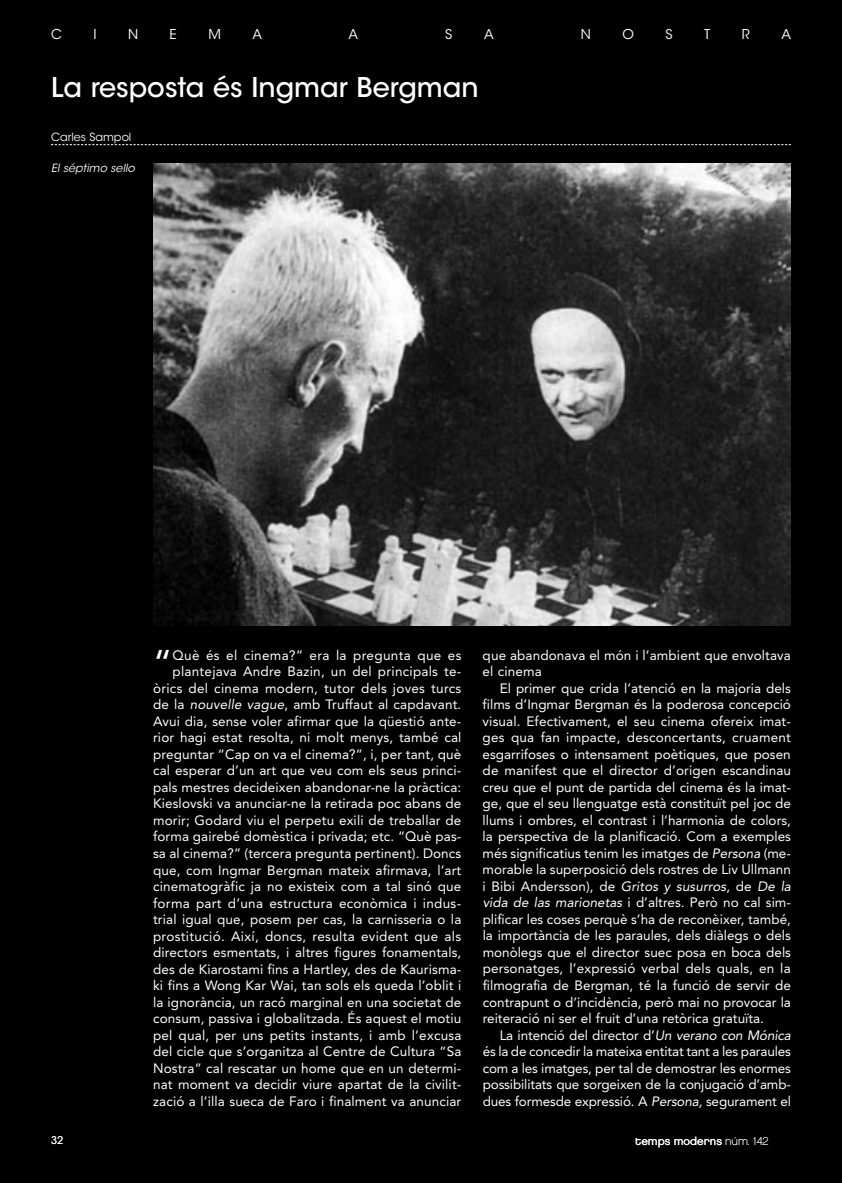
<style>
.page{position:relative;width:842px;height:1183px;background:#fff}
.page>*{position:absolute;margin:0;border:0;box-sizing:border-box;transform-origin:0 0}
.t1{font:36.75px "Avenir LT Std";color:#fff}
.t2{font:500 27px "ITC Avant Garde Std";color:#fff}
.t3{font:13.5px/16.5px "Avenir LT Std";letter-spacing:.01em;color:#fff;text-align:justify}
.t4{font:13.5px "ITC Avant Garde Std";color:#fff}
.t5{font:11.25px "Chalet London Nineteen Eighty";color:#fff}
.t6{font:italic 11.25px "ITC Avant Garde Std";color:#fff}
.t7{font:11.25px "ITC Avant Garde Std";color:#fff}
.t8{font:10.5px "ITC Avant Garde Std";color:#fff}
.s1{font-style:italic}
.s2{font-family:"Chalet Paris Nineteen Eighty"}
</style>
<div class="page">
<div style="left:0;top:0;width:842px;height:1182px;background:#000"></div>
<svg style="left:51px;top:144px;width:740px;height:1px"></svg>
<img style="left:153px;top:164px;width:638px;height:461px">
<p class="t4" style="left:51px;top:26px;width:12px">C</p>
<p class="t4" style="left:93px;top:26px;width:5px">I</p>
<p class="t4" style="left:128px;top:26px;width:12px">N</p>
<p class="t4" style="left:170px;top:26px;width:9px">E</p>
<p class="t4" style="left:208px;top:26px;width:14px">M</p>
<p class="t4" style="left:252px;top:26px;width:11px">A</p>
<p class="t4" style="left:348px;top:26px;width:11px">A</p>
<p class="t4" style="left:445px;top:26px;width:9px">S</p>
<p class="t4" style="left:484px;top:26px;width:11px">A</p>
<p class="t4" style="left:581px;top:26px;width:12px">N</p>
<p class="t4" style="left:622px;top:26px;width:13px">O</p>
<p class="t4" style="left:665px;top:26px;width:9px">S</p>
<p class="t4" style="left:704px;top:26px;width:8px">T</p>
<p class="t4" style="left:742px;top:26px;width:9px">R</p>
<p class="t4" style="left:781px;top:26px;width:11px">A</p>
<h2 class="t2" style="left:51px;top:70px;width:429px">La resposta és Ingmar Bergman</h2>
<p class="t7" style="left:51px;top:130px;width:82px">Carles Sampol</p>
<p class="t6" style="left:51px;top:161px;width:85px">El séptimo sello</p>
<p class="t3" style="left:153px;top:647px;width:310px;text-align:right">Què és el cinema?” era la pregunta que es plantejava Andre Bazin, un del principals te&shy;òrics del cinema modern, tutor dels joves turcs de la <span class="s1">nouvelle vague</span>, amb Truffaut al capdavant.<br>Avui dia, sense voler afirmar que la qüestió ante&shy;rior hagi estat resolta, ni molt menys, també cal preguntar “Cap on va el cinema?”, i, per tant, què cal esperar d’un art que veu com els seus princi&shy;pals mestres decideixen abandonar-ne la pràctica:<br>Kieslovski va anunciar-ne la retirada poc abans de morir; Godard viu el perpetu exili de treballar de forma gairebé domèstica i privada; etc. “Què pas&shy;sa al cinema?” (tercera pregunta pertinent). Doncs que, com Ingmar Bergman mateix afirmava, l’art cinematogràfic ja no existeix com a tal sinó que forma part d’una estructura econòmica i indus&shy;trial igual que, posem per cas, la carnisseria o la prostitució. Així, doncs, resulta evident que als directors esmentats, i altres figures fonamentals, des de Kiarostami fins a Hartley, des de Kaurisma&shy;ki fins a Wong Kar Wai, tan sols els queda l’oblit i la ignorància, un racó marginal en una societat de consum, passiva i globalitzada. És aquest el motiu pel qual, per uns petits instants, i amb l’excusa del cicle que s’organitza al Centre de Cultura “Sa Nostra” cal rescatar un home que en un determi&shy;nat moment va decidir viure apartat de la civilit&shy;zació a l’illa sueca de Faro i finalment va anunciar</p>
<p class="t3" style="left:483px;top:646px;width:310px">que abandonava el món i l’ambient que envoltava el cinema</p>
<h1 class="t1" style="left:153px;top:642px;width:21px">“</h1>
<p class="t3" style="left:483px;top:679px;width:310px;text-indent:17px">El primer que crida l’atenció en la majoria dels films d’Ingmar Bergman és la poderosa concepció visual. Efectivament, el seu cinema ofereix imat&shy;ges qua fan impacte, desconcertants, cruament esgarrifoses o intensament poètiques, que posen de manifest que el director d’origen escandinau creu que el punt de partida del cinema és la imat&shy;ge, que el seu llenguatge està constituït pel joc de llums i ombres, el contrast i l’harmonia de colors, la perspectiva de la planificació. Com a exemples més significatius tenim les imatges de <span class="s1">Persona</span> (me&shy;morable la superposició dels rostres de Liv Ullmann i Bibi Andersson), de <span class="s1">Gritos y susurros</span>, de <span class="s1">De la vida de las marionetas</span> i d’altres<span class="s1">.</span> Però no cal sim&shy;plificar les coses perquè s’ha de reconèixer, també, la importància de les paraules, dels diàlegs o dels monòlegs que el director suec posa en boca dels personatges, l’expressió verbal dels quals, en la filmografia de Bergman, té la funció de servir de contrapunt o d’incidència, però mai no provocar la reiteració ni ser el fruit d’una retòrica gratuïta.</p>
<p class="t3" style="left:483px;top:1026px;width:310px;text-indent:17px">La intenció del director d’<span class="s1">Un verano con Mónica </span>és la de concedir la mateixa entitat tant a les paraules com a les imatges, per tal de demostrar les enormes possibilitats que sorgeixen de la conjugació d’amb&shy;dues formesde expressió. A <span class="s1">Persona,</span> segurament el</p>
<p class="t8" style="left:51px;top:1133px;width:14px">32</p>
<p class="t5" style="left:635px;top:1133px;width:135px">temps moderns <span class="s2">núm. 142</span></p>
</div>
